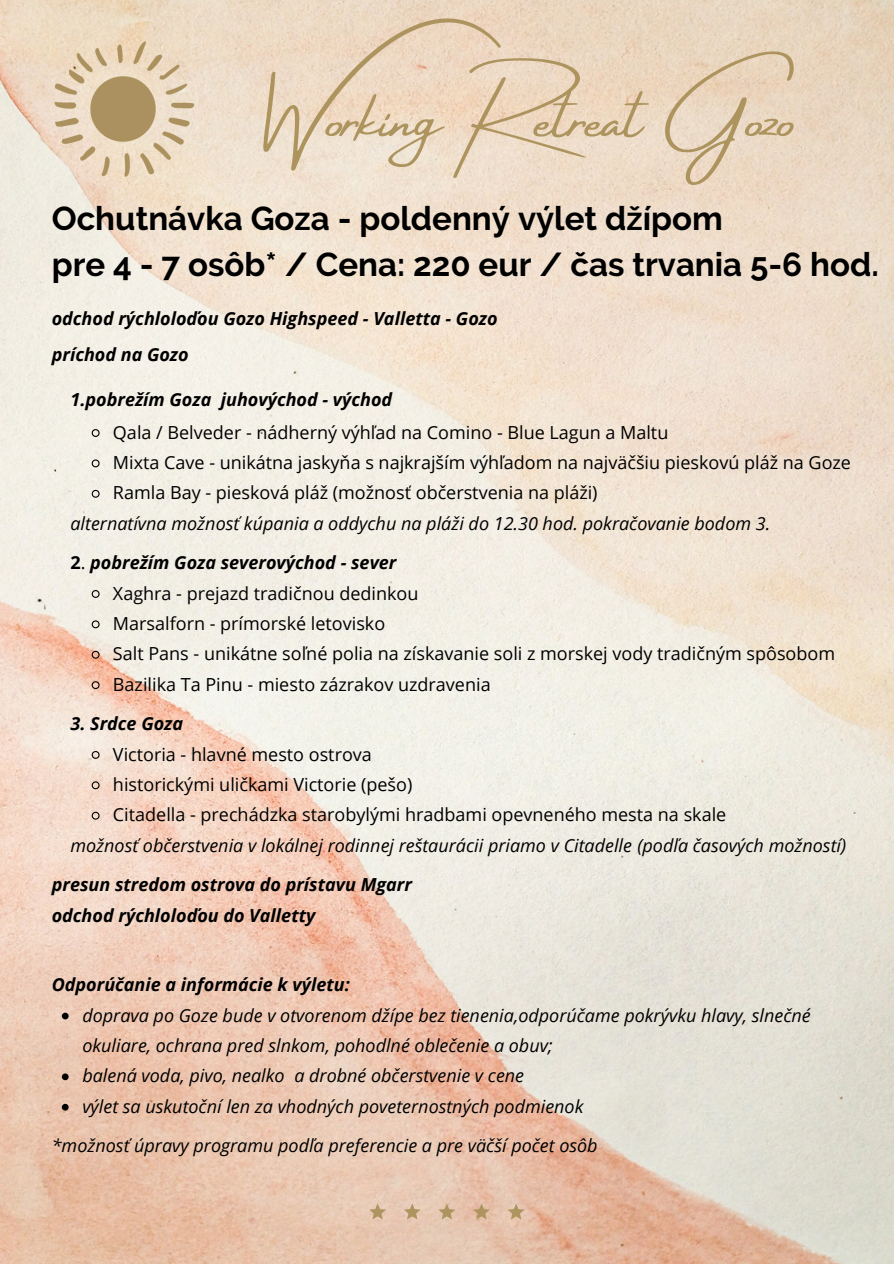
<style>
.page{position:relative;width:894px;height:1264px;background:#fff}
.page>*{position:absolute;margin:0;border:0;box-sizing:border-box;transform-origin:0 0}
.t1{font:64.8px "Amsterdam Four";letter-spacing:-.005em;color:#ad945e}
.t2{font:700 33px/46.2px "Raleway";color:#000}
.t3{font:18px "Open Sans";color:#000}
.t4{font:italic 18px/30.3px "Open Sans";color:#000}
.t5{font:italic 700 18px/36px "Open Sans";color:#000}
.s1{font-style:normal}
.s2{font-weight:400;font-style:normal}
</style>
<div class="page">
<img style="left:0;top:0;width:893px;height:1263px">
<img style="left:0;top:0;width:246px;height:218px">
<svg style="left:369px;top:1203px;width:17px;height:16px"></svg>
<svg style="left:403px;top:1203px;width:17px;height:16px"></svg>
<svg style="left:438px;top:1203px;width:17px;height:16px"></svg>
<svg style="left:473px;top:1203px;width:16px;height:16px"></svg>
<svg style="left:507px;top:1203px;width:17px;height:16px"></svg>
<svg style="left:91px;top:428px;width:9px;height:10px"></svg>
<svg style="left:91px;top:458px;width:9px;height:10px"></svg>
<svg style="left:91px;top:489px;width:9px;height:9px"></svg>
<svg style="left:91px;top:589px;width:9px;height:9px"></svg>
<svg style="left:91px;top:619px;width:9px;height:10px"></svg>
<svg style="left:91px;top:650px;width:9px;height:9px"></svg>
<svg style="left:91px;top:680px;width:9px;height:10px"></svg>
<svg style="left:91px;top:750px;width:9px;height:9px"></svg>
<svg style="left:91px;top:780px;width:9px;height:10px"></svg>
<svg style="left:91px;top:811px;width:9px;height:9px"></svg>
<svg style="left:62px;top:1012px;width:7px;height:7px"></svg>
<svg style="left:62px;top:1073px;width:7px;height:7px"></svg>
<svg style="left:62px;top:1103px;width:7px;height:7px"></svg>
<p class="t1" style="left:267px;top:83px;width:530px">Working Retreat Gozo</p>
<p class="t2" style="left:52px;top:195px;width:828px">Ochutnávka Goza - poldenný výlet džípom<br>pre 4 - 7 osôb* / Cena: 220 eur / čas trvania 5-6 hod.</p>
<h1 class="t5" style="left:52px;top:300px;width:447px">odchod rýchloloďou Gozo Highspeed - Valletta - Gozo príchod na Gozo</h1>
<h2 class="t5" style="left:70px;top:381px;width:323px">1.pobrežím Goza juhovýchod - východ</h2>
<h3 class="t3" style="left:113px;top:419px;width:556px">Qala / Belveder - nádherný výhľad na Comino - Blue Lagun a Maltu</h3>
<p class="t3" style="left:113px;top:450px;width:739px">Mixta Cave - unikátna jaskyňa s najkrajším výhľadom na najväčšiu pieskovú pláž na Goze</p>
<p class="t3" style="left:113px;top:480px;width:486px">Ramla Bay - piesková pláž (možnosť občerstvenia na pláži)</p>
<p class="t4" style="left:70px;top:507px;width:701px">alternatívna možnosť kúpania a oddychu na pláži do 12.30 hod. pokračovanie bodom 3.</p>
<p class="t5" style="left:70px;top:544px;width:327px"><span class="s1">2</span><span class="s2">.</span> pobrežím Goza severovýchod - sever</p>
<p class="t3" style="left:113px;top:580px;width:307px">Xaghra - prejazd tradičnou dedinkou</p>
<p class="t3" style="left:113px;top:610px;width:274px">Marsalforn - prímorské letovisko</p>
<p class="t3" style="left:113px;top:641px;width:723px">Salt Pans - unikátne soľné polia na získavanie soli z morskej vody tradičným spôsobom</p>
<p class="t3" style="left:113px;top:671px;width:379px">Bazilika Ta Pinu - miesto zázrakov uzdravenia</p>
<p class="t5" style="left:70px;top:705px;width:114px">3. Srdce Goza</p>
<p class="t3" style="left:113px;top:741px;width:260px">Victoria - hlavné mesto ostrova</p>
<h3 class="t3" style="left:113px;top:771px;width:301px">historickými uličkami Victorie (pešo)</h3>
<p class="t3" style="left:113px;top:802px;width:614px">Citadella - prechádzka starobylými hradbami opevneného mesta na skale</p>
<p class="t4" style="left:70px;top:829px;width:777px">možnosť občerstvenia v lokálnej rodinnej reštaurácii priamo v Citadelle (podľa časových možností)</p>
<p class="t5" style="left:52px;top:869px;width:362px;line-height:30.3px">presun stredom ostrova do prístavu Mgarr odchod rýchloloďou do Valletty</p>
<p class="t5" style="left:52px;top:966px;width:299px">Odporúčanie a informácie k výletu:</p>
<h3 class="t4" style="left:82px;top:999px;width:729px">doprava po Goze bude v otvorenom džípe bez tienenia,odporúčame pokrývku hlavy, slnečné okuliare, ochrana pred slnkom, pohodlné oblečenie a obuv;</h3>
<h3 class="t4" style="left:82px;top:1060px;width:443px">balená voda, pivo, nealko a drobné občerstvenie v cene</h3>
<p class="t4" style="left:82px;top:1090px;width:502px">výlet sa uskutoční len za vhodných poveternostných podmienok</p>
<p class="t4" style="left:52px;top:1130px;width:547px">*možnosť úpravy programu podľa preferencie a pre väčší počet osôb</p>
</div>
